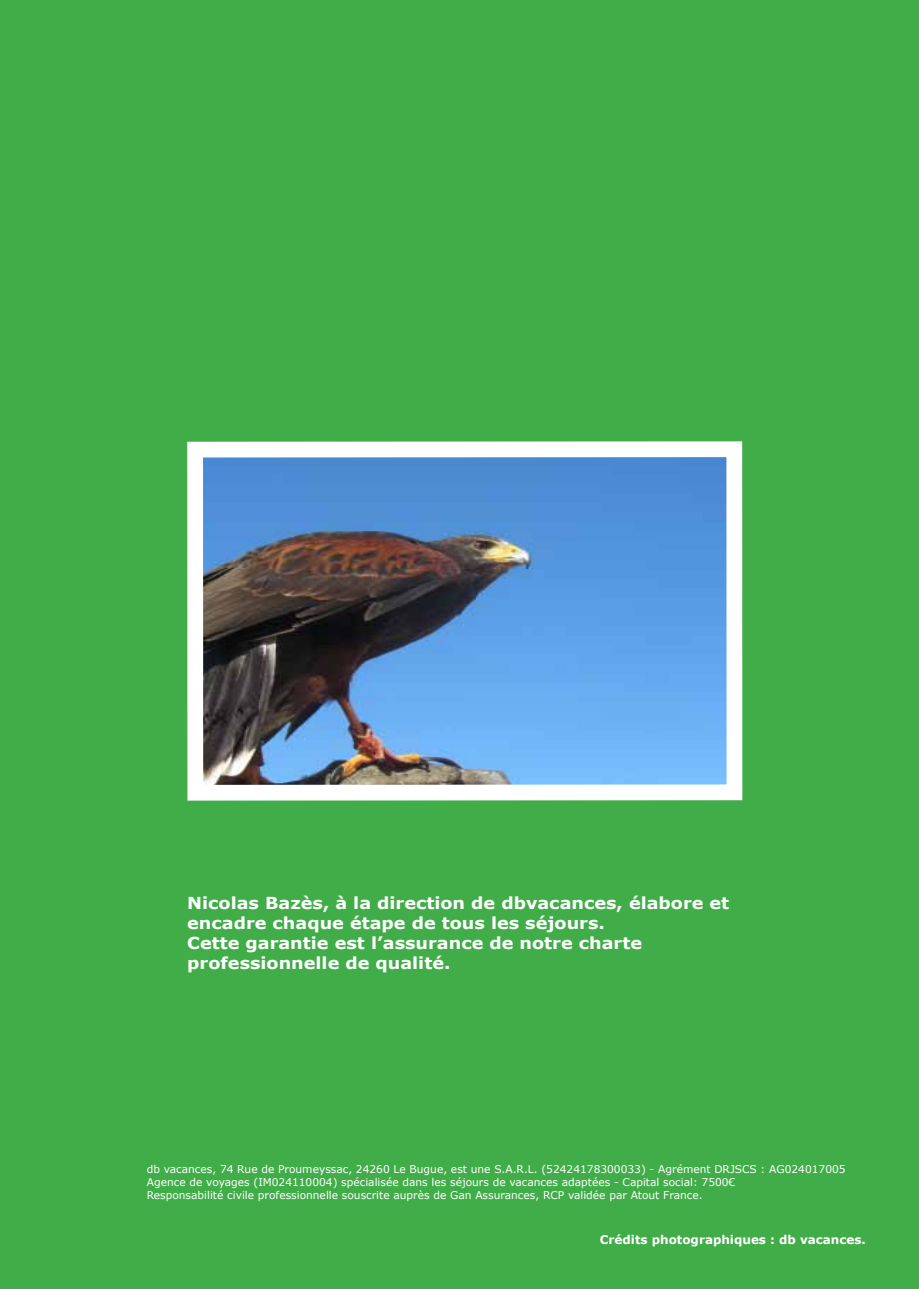
<style>
.page{position:relative;width:919px;height:1289px;background:#fff}
.page>*{position:absolute;margin:0;border:0;box-sizing:border-box;transform-origin:0 0}
.t1{font:700 16.5px/19.8px "Verdana";color:#fff;scale:1.07 1}
.t2{font:700 12px "Verdana";color:#fff}
.t3{font:10.65px/12.8px "Verdana";color:#fff}
</style>
<div class="page">
<div style="left:0;top:0;width:918px;height:1288px;background:#41ad49"></div>
<img style="left:204px;top:458px;width:521px;height:325px">
<div style="left:187px;top:441px;width:555px;height:359px;border:16px solid #fff"></div>
<h1 class="t1" style="left:187px;top:893px;width:508px">Nicolas Bazès, à la direction de dbvacances, élabore et encadre chaque étape de tous les séjours.<br>Cette garantie est l’assurance de notre charte professionnelle de qualité.</h1>
<p class="t3" style="left:147px;top:1162px;width:700px">db vacances, 74 Rue de Proumeyssac, 24260 Le Bugue, est une S.A.R.L. (52424178300033) - Agrément DRJSCS : AG024017005<br>Agence de voyages (IM024110004) spécialisée dans les séjours de vacances adaptées - Capital social: 7500€<br>Responsabilité civile professionnelle souscrite auprès de Gan Assurances, RCP validée par Atout France.</p>
<p class="t2" style="left:600px;top:1231px;width:267px">Crédits photographiques : db vacances.</p>
</div>
